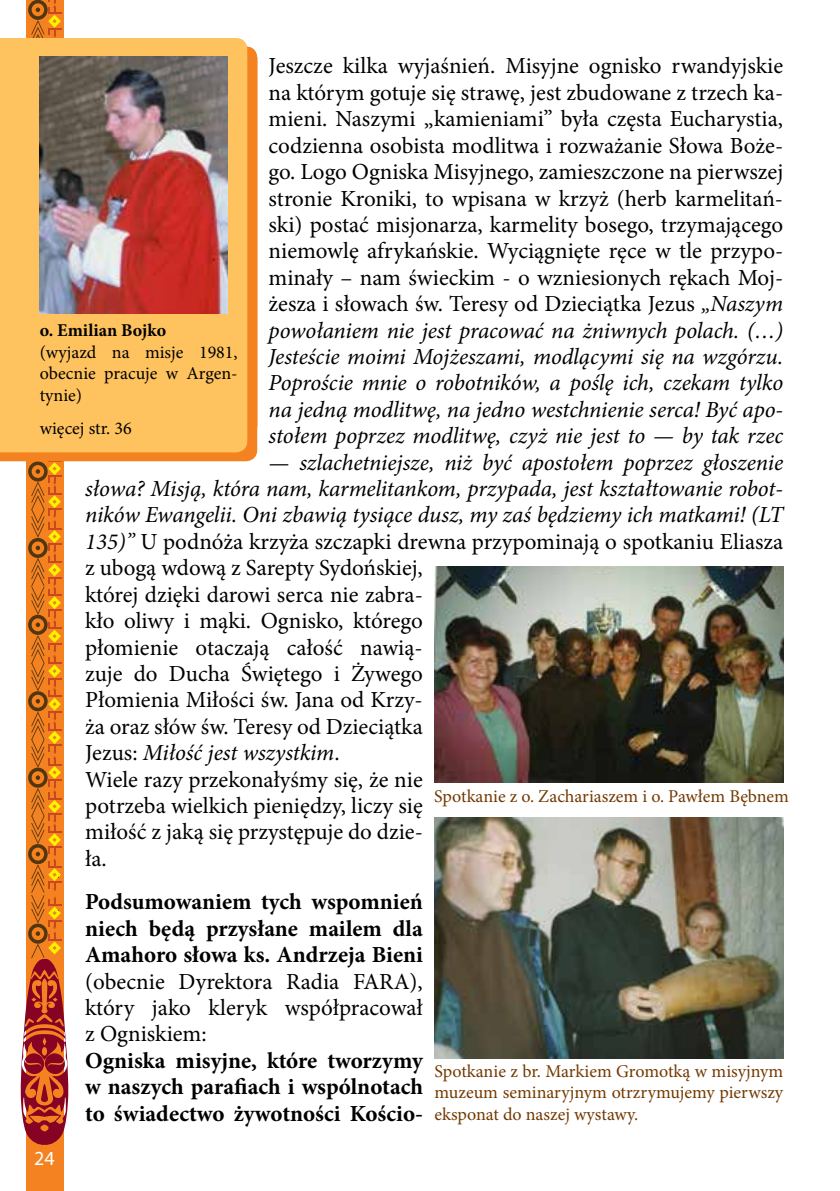
<style>
.page{position:relative;width:840px;height:1191px;background:#fff}
.page>*{position:absolute;margin:0;border:0;box-sizing:border-box;transform-origin:0 0}
.t1{font:23px/26.4px "Minion Pro";color:#000;text-align:justify}
.t2{font:700 23px/26.4px "Minion Pro";color:#000;text-align:justify}
.t3{font:20px "Myriad Pro";color:#fff}
.t4{font:18px/21.6px "Minion Pro";color:#733900;text-align:justify}
.t5{font:18px/21.6px "Minion Pro";color:#000;text-align:justify}
.t6{font:700 18px "Minion Pro";color:#000}
.s1{font-style:italic}
</style>
<div class="page">
<div style="left:26px;top:0;width:37px;height:1191px;background:#f58220"></div>
<svg style="left:21px;top:0;width:47px;height:1145px"></svg>
<svg style="left:0;top:47px;width:257px;height:414px;background:#f58423"></svg>
<div style="left:0;top:38px;width:247px;height:414px;background:#fec25e"></div>
<img style="left:40px;top:57px;width:187px;height:256px">
<img style="left:434px;top:566px;width:348px;height:216px">
<img style="left:434px;top:818px;width:348px;height:240px">
<p class="t1" style="left:268px;top:53px;width:516px">Jeszcze kilka wyjaśnień. Misyjne ognisko rwandyjskie na którym gotuje się strawę, jest zbudowane z trzech ka&shy;mieni. Naszymi „kamieniami” była częsta Eucharystia, codzienna osobista modlitwa i rozważanie Słowa Boże&shy;go. Logo Ogniska Misyjnego, zamieszczone na pierwszej stronie Kroniki, to wpisana w krzyż (herb karmelitań&shy;ski) postać misjonarza, karmelity bosego, trzymającego niemowlę afrykańskie. Wyciągnięte ręce w tle przypo&shy;minały – nam świeckim - o wzniesionych rękach Moj&shy;żesza i słowach św. Teresy od Dzieciątka Jezus <span class="s1">„Naszym powołaniem nie jest pracować na żniwnych polach. (…)<br>Jesteście moimi Mojżeszami, modlącymi się na wzgórzu.<br>Poproście mnie o robotników, a poślę ich, czekam tylko na jedną modlitwę, na jedno westchnienie serca! Być apo&shy;stołem poprzez modlitwę, czyż nie jest to — by tak rzec</span></p>
<p class="t1" style="left:85px;top:449px;width:699px;text-align:left;text-indent:183px"><span class="s1">— szlachetniejsze, niż być apostołem poprzez głoszenie słowa? Misją, która nam, karmelitankom, przypada, jest kształtowanie robot&shy;ników Ewangelii. Oni zbawią tysiące dusz, my zaś będziemy ich matkami! (LT 135)”</span> U podnóża krzyża szczapki drewna przypominają o spotkaniu Eliasza z ubogą wdową z Sarepty Sydońskiej,<br>której dzięki darowi serca nie zabra-<br>kło oliwy i mąki. Ognisko, którego<br>płomienie otaczają całość nawią-<br>zuje do Ducha Świętego i Żywego<br>Płomienia Miłości św. Jana od Krzy-<br>ża oraz słów św. Teresy od Dzieciątka<br>Jezus: <span class="s1">Miłość jest wszystkim</span>.<br>Wiele razy przekonałyśmy się, że nie<br>potrzeba wielkich pieniędzy, liczy się<br>miłość z jaką się przystępuje do dzie-<br>ła.</p>
<p class="t2" style="left:85px;top:888px;width:339px">Podsumowaniem tych wspomnień niech będą przysłane mailem dla Amahoro słowa ks. Andrzeja Bieni</p>
<p class="t1" style="left:85px;top:968px;width:339px">(obecnie Dyrektora Radia FARA), który jako kleryk współpracował z Ogniskiem:</p>
<p class="t2" style="left:85px;top:1047px;width:339px">Ogniska misyjne, które tworzymy w naszych parafiach i wspólnotach to świadectwo żywotności Kościo-</p>
<p class="t6" style="left:40px;top:318px;width:128px">o. Emilian Bojko</p>
<p class="t5" style="left:40px;top:341px;width:199px">(wyjazd na misje 1981, obecnie pracuje w Argen&shy;tynie)</p>
<p class="t5" style="left:40px;top:417px;width:93px">więcej str. 36</p>
<p class="t4" style="left:434px;top:786px;width:356px">Spotkanie z o. Zachariaszem i o. Pawłem Bębnem</p>
<p class="t4" style="left:434px;top:1060px;width:350px">Spotkanie z br. Markiem Gromotką w misyjnym muzeum seminaryjnym otrzrymujemy pierwszy eksponat do naszej wystawy.</p>
<p class="t3" style="left:34px;top:1146px;width:22px">24</p>
</div>
